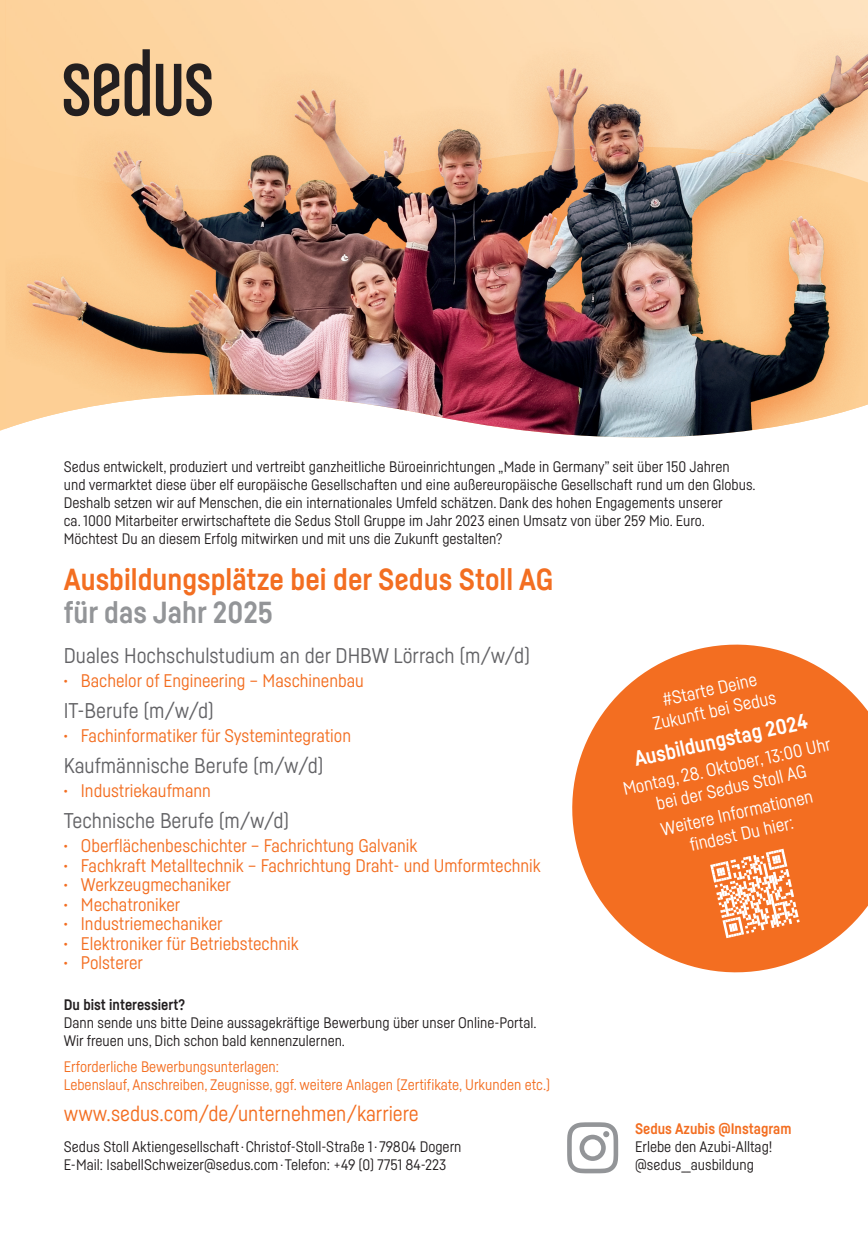
<style>
.page{position:relative;width:868px;height:1234px;background:#fff}
.page>*{position:absolute;margin:0;border:0;box-sizing:border-box;transform-origin:0 0}
.t1{font:700 30px "Sedus Sans";color:#f36e21}
.t2{font:700 30px "Sedus Sans";color:#939598}
.t3{font:21px "Sedus Sans";color:#636366}
.t4{font:21px "Sedus Sans";color:#f36e21}
.t5{font:700 21px "Sedus Sans";color:#fff}
.t6{font:18px "Sedus Sans";color:#f36e21}
.t7{font:18px/21.6px "Sedus Sans";color:#fff;text-align:center}
.t8{font:15px/18px "Sedus Sans";color:#231f20}
.t9{font:15px/18px "Sedus Sans";color:#f36e21}
.t10{font:700 15px "Sedus Sans";color:#f36e21}
.t11{font:700 15px "Sedus Sans";color:#231f20}
</style>
<div class="page">
<svg style="left:0;top:0;width:6px;height:159px"></svg>
<img style="left:6px;top:190px;width:322px;height:199px">
<img style="left:328px;top:182px;width:324px;height:207px">
<img style="left:652px;top:182px;width:215px;height:255px">
<img style="left:6px;top:389px;width:647px;height:48px">
<img style="left:6px;top:0;width:431px;height:190px">
<img style="left:436px;top:0;width:431px;height:182px">
<svg style="left:64px;top:49px;width:148px;height:67px;background:#a18769"></svg>
<svg style="left:572px;top:644px;width:295px;height:329px;fill:#f36e21"></svg>
<svg style="left:710px;top:848px;width:89px;height:90px"></svg>
<svg style="left:567px;top:1122px;width:51px;height:50px"></svg>
<p class="t8" style="left:64px;top:457px;width:693px">Sedus entwickelt, produziert und vertreibt ganzheitliche Büroeinrichtungen „Made in Germany” seit über 150 Jahren<br>und vermarktet diese über elf europäische Gesellschaften und eine außereuropäische Gesellschaft rund um den Globus.<br>Deshalb setzen wir auf Menschen, die ein internationales Umfeld schätzen. Dank des hohen Engagements unserer<br>ca. 1000 Mitarbeiter erwirtschaftete die Sedus Stoll Gruppe im Jahr 2023 einen Umsatz von über 259 Mio. Euro.<br>Möchtest Du an diesem Erfolg mitwirken und mit uns die Zukunft gestalten?</p>
<h1 class="t1" style="left:64px;top:561px;width:491px">Ausbildungsplätze bei der Sedus Stoll AG</h1>
<h1 class="t2" style="left:64px;top:594px;width:211px">für das Jahr 2025</h1>
<h2 class="t3" style="left:64px;top:643px;width:468px">Duales Hochschulstudium an der DHBW Lörrach (m/w/d)</h2>
<p class="t6" style="left:64px;top:669px;width:301px">• Bachelor of Engineering – Maschinenbau</p>
<h2 class="t3" style="left:64px;top:698px;width:152px">IT-Berufe (m/w/d)</h2>
<p class="t6" style="left:64px;top:724px;width:289px">• Fachinformatiker für Systemintegration</p>
<h2 class="t3" style="left:64px;top:753px;width:261px">Kaufmännische Berufe (m/w/d)</h2>
<p class="t6" style="left:64px;top:779px;width:149px">• Industriekaufmann</p>
<h2 class="t3" style="left:64px;top:808px;width:227px">Technische Berufe (m/w/d)</h2>
<p class="t6" style="left:64px;top:834px;width:355px">• Oberflächenbeschichter – Fachrichtung Galvanik</p>
<p class="t6" style="left:64px;top:854px;width:478px">• Fachkraft Metalltechnik – Fachrichtung Draht- und Umformtechnik</p>
<p class="t6" style="left:64px;top:873px;width:169px">• Werkzeugmechaniker</p>
<p class="t6" style="left:64px;top:893px;width:118px">• Mechatroniker</p>
<p class="t6" style="left:64px;top:912px;width:160px">• Industriemechaniker</p>
<p class="t6" style="left:64px;top:932px;width:236px">• Elektroniker für Betriebstechnik</p>
<p class="t6" style="left:64px;top:951px;width:81px">• Polsterer</p>
<p class="t11" style="left:64px;top:994px;width:123px">Du bist interessiert?</p>
<p class="t8" style="left:64px;top:1012px;width:474px">Dann sende uns bitte Deine aussagekräftige Bewerbung über unser Online-Portal.<br>Wir freuen uns, Dich schon bald kennenzulernen.</p>
<p class="t9" style="left:64px;top:1057px;width:488px">Erforderliche Bewerbungsunterlagen:<br>Lebenslauf, Anschreiben, Zeugnisse, ggf. weitere Anlagen (Zertifikate, Urkunden etc.)</p>
<h2 class="t4" style="left:64px;top:1100px;width:356px">www.sedus.com/de/unternehmen/karriere</h2>
<p class="t8" style="left:64px;top:1137px;width:399px">Sedus Stoll Aktiengesellschaft · Christof-Stoll-Straße 1 · 79804 Dogern<br>E-Mail: IsabellSchweizer@sedus.com · Telefon: +49 (0) 7751 84-223</p>
<p class="t7" style="left:645px;top:692px;width:127px;rotate:-13deg">#Starte Deine<br>Zukunft bei Sedus</p>
<h2 class="t5" style="left:631px;top:747px;width:179px;rotate:-13deg">Ausbildungstag 2024</h2>
<p class="t7" style="left:621px;top:779px;width:213px;rotate:-13deg">Montag, 28. Oktober, 13:00 Uhr bei der Sedus Stoll AG</p>
<p class="t7" style="left:658px;top:818px;width:157px;rotate:-13deg">Weitere Informationen findest Du hier:</p>
<p class="t10" style="left:635px;top:1119px;width:158px">Sedus Azubis @Instagram</p>
<p class="t8" style="left:635px;top:1137px;width:139px">Erlebe den Azubi-Alltag! @sedus__ausbildung</p>
</div>
